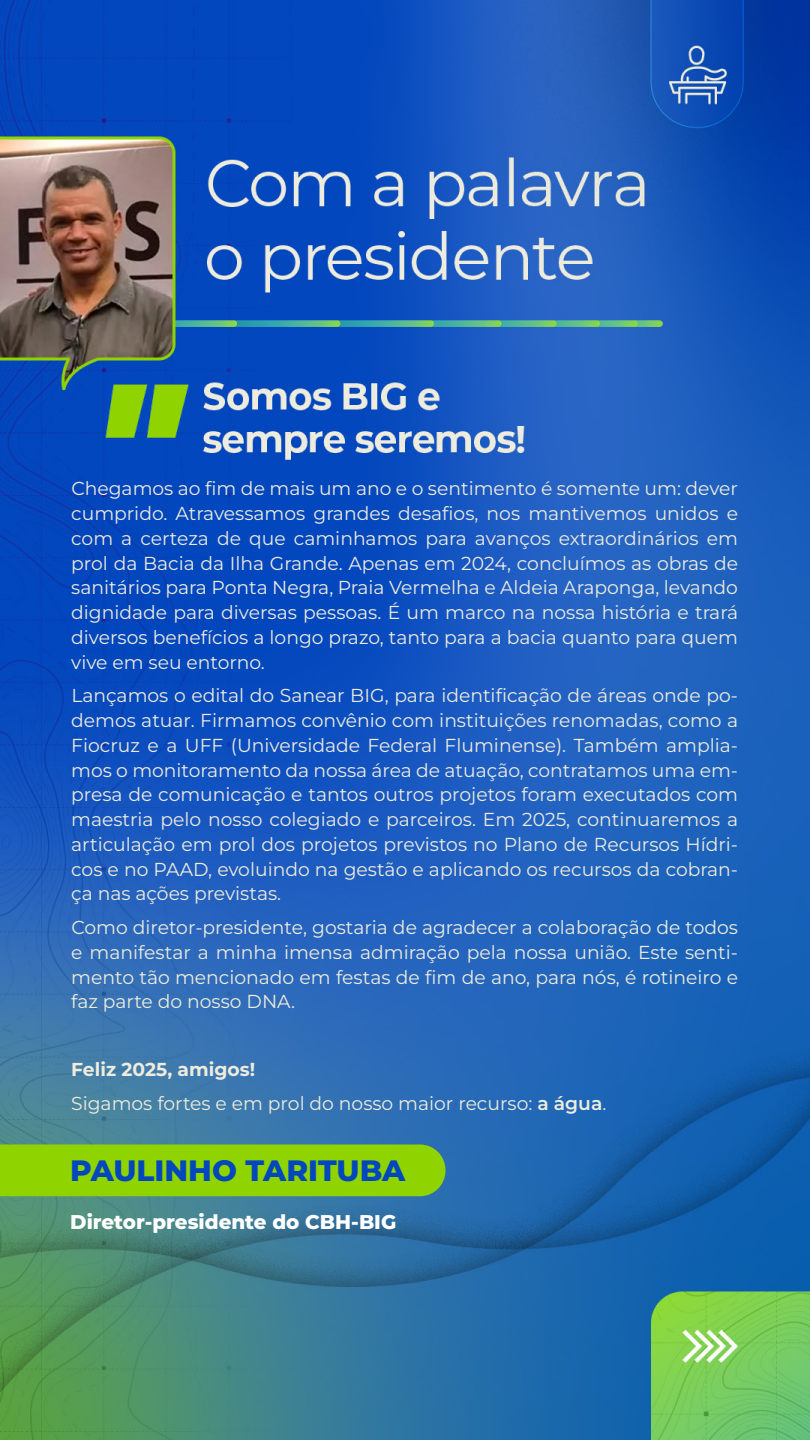
<style>
.page{position:relative;width:810px;height:1440px;background:#fff}
.page>*{position:absolute;margin:0;border:0;box-sizing:border-box;transform-origin:0 0}
.t1{font:800 29.4px "Montserrat";color:#0247bd}
.t2{font:800 19.88px "Montserrat";color:#fff}
.t3{font:18.75px/24.8px "Montserrat";color:#eeecde;text-align:justify}
.s1{font-weight:700}
.s2{font-weight:600}
</style>
<div class="page">
<img style="left:0;top:0;width:810px;height:1440px">
<img style="left:105px;top:384px;width:84px;height:54px">
<div style="left:0;top:1144px;width:445px;height:52px;background:#8fd300"></div>
<p class="t3" style="left:71px;top:476px;width:668px">Chegamos ao fim de mais um ano e o sentimento é somente um: dever cumprido. Atravessamos grandes desafios, nos mantivemos unidos e com a certeza de que caminhamos para avanços extraordinários em prol da Bacia da Ilha Grande. Apenas em 2024, concluímos as obras de sanitários para Ponta Negra, Praia Vermelha e Aldeia Araponga, levando dignidade para diversas pessoas. É um marco na nossa história e trará diversos benefícios a longo prazo, tanto para a bacia quanto para quem vive em seu entorno.</p>
<p class="t3" style="left:71px;top:683px;width:668px">Lançamos o edital do Sanear BIG, para identificação de áreas onde po&shy;demos atuar. Firmamos convênio com instituições renomadas, como a Fiocruz e a UFF (Universidade Federal Fluminense). Também amplia&shy;mos o monitoramento da nossa área de atuação, contratamos uma em&shy;presa de comunicação e tantos outros projetos foram executados com maestria pelo nosso colegiado e parceiros. Em 2025, continuaremos a articulação em prol dos projetos previstos no Plano de Recursos Hídri&shy;cos e no PAAD, evoluindo na gestão e aplicando os recursos da cobran&shy;ça nas ações previstas.</p>
<p class="t3" style="left:71px;top:915px;width:668px">Como diretor-presidente, gostaria de agradecer a colaboração de todos e manifestar a minha imensa admiração pela nossa união. Este senti&shy;mento tão mencionado em festas de fim de ano, para nós, é rotineiro e faz parte do nosso DNA.</p>
<p class="t3" style="left:71px;top:1052px;width:537px;line-height:33.8px"><span class="s1">Feliz 2025, amigos!<br></span>Sigamos fortes e em prol do nosso maior recurso: <span class="s2">a água</span>.</p>
<h1 class="t1" style="left:70px;top:1151px;width:337px">PAULINHO TARITUBA</h1>
<p class="t2" style="left:70px;top:1208px;width:328px">Diretor-presidente do CBH-BIG</p>
</div>
